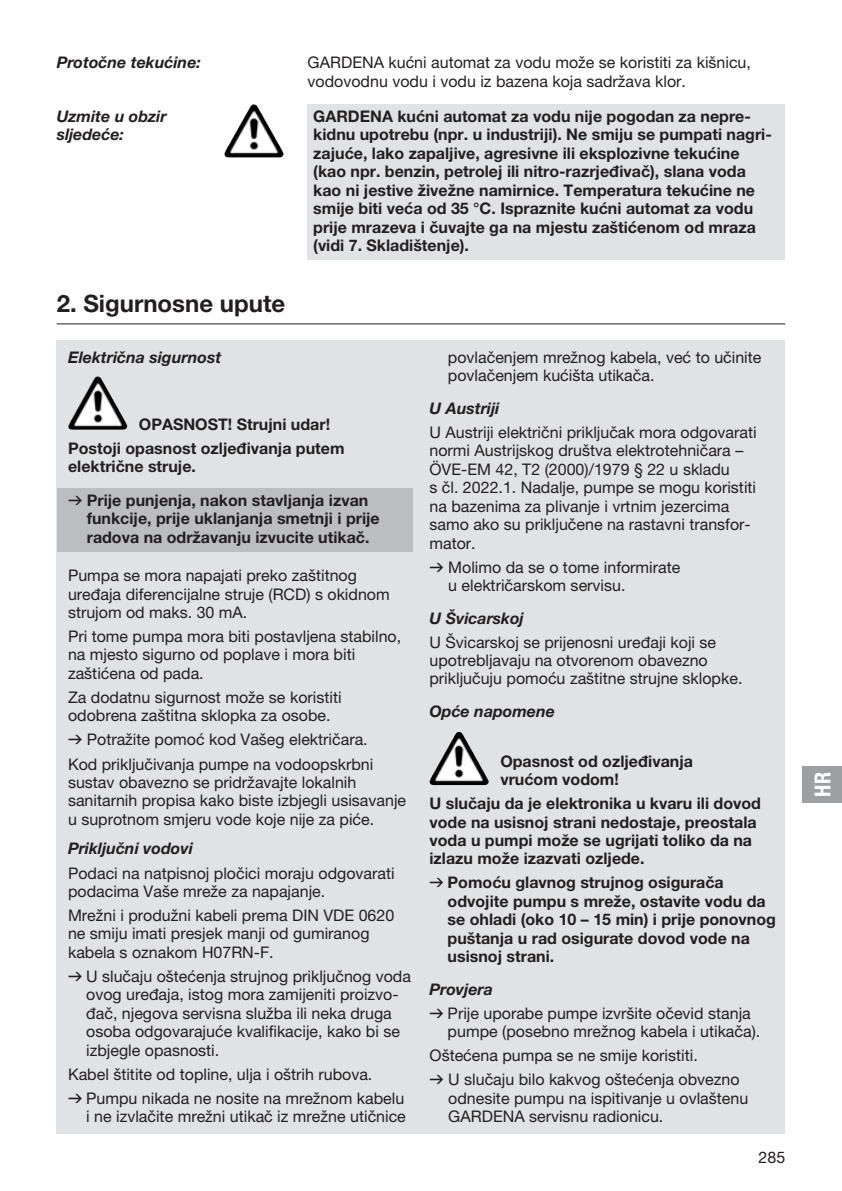
<style>
.page{position:relative;width:842px;height:1191px;background:#fff}
.page>*{position:absolute;margin:0;border:0;box-sizing:border-box;transform-origin:0 0}
.t1{font:700 24px "GARDENA Pro";color:#231f20}
.t2{font:22px "GARDENA Pro Bo Cond";color:#fff}
.t3{font:16px/18.4px "GARDENA Pro";color:#231f20}
.t4{font:700 16px/18.4px "GARDENA Pro";color:#231f20}
.t5{font:italic 700 16px/18.4px "GARDENA Pro";color:#231f20}
.s1{font-family:"Formdruck";font-weight:400}
.s2{font-family:"Formdruck"}
.s3{font-weight:700;font-style:italic}
</style>
<div class="page">
<hr style="left:57px;top:323px;width:728px;height:1px;background:#231f20">
<div style="left:57px;top:340px;width:728px;height:794px;background:#e1e2e4"></div>
<img style="left:70px;top:377px;width:26px;height:44px">
<div style="left:57px;top:487px;width:355px;height:64px;background:#bcbdc0"></div>
<img style="left:432px;top:732px;width:26px;height:44px">
<div style="left:308px;top:104px;width:477px;height:155px;background:#e1e2e4"></div>
<img style="left:226px;top:104px;width:27px;height:45px">
<div style="left:802px;top:766px;width:40px;height:36px;background:#9d9fa2"></div>
<p class="t5" style="left:57px;top:53px;width:146px">Protočne tekućine:</p>
<p class="t3" style="left:308px;top:53px;width:445px">GARDENA kućni automat za vodu može se koristiti za kišnicu, vodovodnu vodu i vodu iz bazena koja sadržava klor.</p>
<p class="t5" style="left:57px;top:107px;width:111px">Uzmite u obzir sljedeće:</p>
<p class="t4" style="left:313px;top:107px;width:460px">GARDENA kućni automat za vodu nije pogodan za nepre&shy;kidnu upotrebu (npr. u industriji). Ne smiju se pumpati nagri&shy;zajuće, lako zapaljive, agresivne ili eksplozivne tekućine (kao npr. benzin, petrolej ili nitro-razrjeđivač), slana voda kao ni jestive živežne namirnice. Temperatura tekućine ne smije biti veća od 35 °C. Ispraznite kućni automat za vodu prije mrazeva i čuvajte ga na mjestu zaštićenom od mraza (vidi 7. Skladištenje).</p>
<h1 class="t1" style="left:57px;top:289px;width:230px">2. Sigurnosne upute</h1>
<p class="t5" style="left:68px;top:348px;width:155px">Električna sigurnost</p>
<p class="t4" style="left:68px;top:411px;width:278px;line-height:24px;text-indent:71px">OPASNOST! Strujni udar!<br>Postoji opasnost ozljeđivanja putem</p>
<p class="t4" style="left:68px;top:449px;width:302px;line-height:33.6px">električne struje.<br><span class="s1">v</span> Prije punjenja, nakon stavljanja izvan</p>
<p class="t4" style="left:87px;top:509px;width:294px">funkcije, prije uklanjanja smetnji i prije radova na održavanju izvucite utikač.</p>
<p class="t3" style="left:68px;top:566px;width:323px">Pumpa se mora napajati preko zaštitnog uređaja diferencijalne struje (RCD) s okidnom strujom od maks. 30 mA.</p>
<p class="t3" style="left:68px;top:627px;width:335px">Pri tome pumpa mora biti postavljena stabilno, na mjesto sigurno od poplave i mora biti zaštićena od pada.</p>
<p class="t3" style="left:68px;top:688px;width:275px">Za dodatnu sigurnost može se koristiti odobrena zaštitna sklopka za osobe.</p>
<p class="t3" style="left:68px;top:727px;width:307px;line-height:24px"><span class="s2">v</span> Potražite pomoć kod Vašeg električara.<br>Kod priključivanja pumpe na vodoopskrbni</p>
<p class="t3" style="left:68px;top:773px;width:340px">sustav obavezno se pridržavajte lokalnih sanitarnih propisa kako biste izbjegli usisavanje u suprotnom smjeru vode koje nije za piće.</p>
<p class="t5" style="left:68px;top:839px;width:126px">Priključni vodovi</p>
<p class="t3" style="left:68px;top:863px;width:328px">Podaci na natpisnoj pločici moraju odgovarati podacima Vaše mreže za napajanje.</p>
<p class="t3" style="left:68px;top:906px;width:328px">Mrežni i produžni kabeli prema DIN VDE 0620 ne smiju imati presjek manji od gumiranog kabela s oznakom H07RN-F.</p>
<p class="t3" style="left:86px;top:966px;width:326px;text-indent:-18px"><span class="s2">v</span> U slučaju oštećenja strujnog priključnog voda ovog uređaja, istog mora zamijeniti proizvo&shy;đač, njegova servisna služba ili neka druga osoba odgovarajuće kvalifikacije, kako bi se izbjegle opasnosti.</p>
<p class="t3" style="left:68px;top:1061px;width:338px;line-height:24px">Kabel štitite od topline, ulja i oštrih rubova.<br><span class="s2">v</span> Pumpu nikada ne nosite na mrežnom kabelu</p>
<p class="t3" style="left:86px;top:1107px;width:321px">i ne izvlačite mrežni utikač iz mrežne utičnice</p>
<p class="t3" style="left:448px;top:348px;width:315px">povlačenjem mrežnog kabela, već to učinite povlačenjem kućišta utikača.</p>
<p class="t5" style="left:429px;top:399px;width:71px">U Austriji</p>
<p class="t3" style="left:429px;top:423px;width:329px">U Austriji električni priključak mora odgovarati normi Austrijskog društva elektrotehničara – ÖVE-EM 42, T2 (2000)/1979 § 22 u skladu<br>s čl. 2022.1. Nadalje, pumpe se mogu koristiti na bazenima za plivanje i vrtnim jezercima samo ako su priključene na rastavni transfor&shy;mator.</p>
<p class="t3" style="left:448px;top:557px;width:234px;text-indent:-19px"><span class="s2">v</span> Molimo da se o tome informirate u električarskom servisu.</p>
<p class="t5" style="left:429px;top:608px;width:96px">U Švicarskoj</p>
<p class="t3" style="left:429px;top:632px;width:314px">U Švicarskoj se prijenosni uređaji koji se upotrebljavaju na otvorenom obavezno priključuju pomoću zaštitne strujne sklopke.</p>
<p class="t5" style="left:429px;top:702px;width:127px">Opće napomene</p>
<p class="t4" style="left:500px;top:751px;width:194px">Opasnost od ozljeđivanja vrućom vodom!</p>
<p class="t4" style="left:429px;top:794px;width:333px">U slučaju da je elektronika u kvaru ili dovod vode na usisnoj strani nedostaje, preostala voda u pumpi može se ugrijati toliko da na izlazu može izazvati ozljede.</p>
<p class="t4" style="left:448px;top:873px;width:330px;text-indent:-18px"><span class="s1">v</span> Pomoću glavnog strujnog osigurača odvojite pumpu s mreže, ostavite vodu da se ohladi (oko 10 – 15 min) i prije ponovnog puštanja u rad osigurate dovod vode na usisnoj strani.</p>
<p class="t3" style="left:429px;top:976px;width:323px;line-height:24px"><span class="s3">Provjera<br></span><span class="s2">v</span> Prije uporabe pumpe izvršite očevid stanja</p>
<p class="t3" style="left:429px;top:1019px;width:332px;line-height:24px;text-indent:18px">pumpe (posebno mrežnog kabela i utikača).<br>Oštećena pumpa se ne smije koristiti.<br><span class="s2">v</span> U slučaju bilo kakvog oštećenja obvezno</p>
<p class="t3" style="left:448px;top:1088px;width:301px">odnesite pumpu na ispitivanje u ovlaštenu<br>GARDENA servisnu radionicu.</p>
<p class="t3" style="left:759px;top:1147px;width:28px">285</p>
<h2 class="t2" style="left:809px;top:796px;width:26px;rotate:-90deg">HR</h2>
</div>
